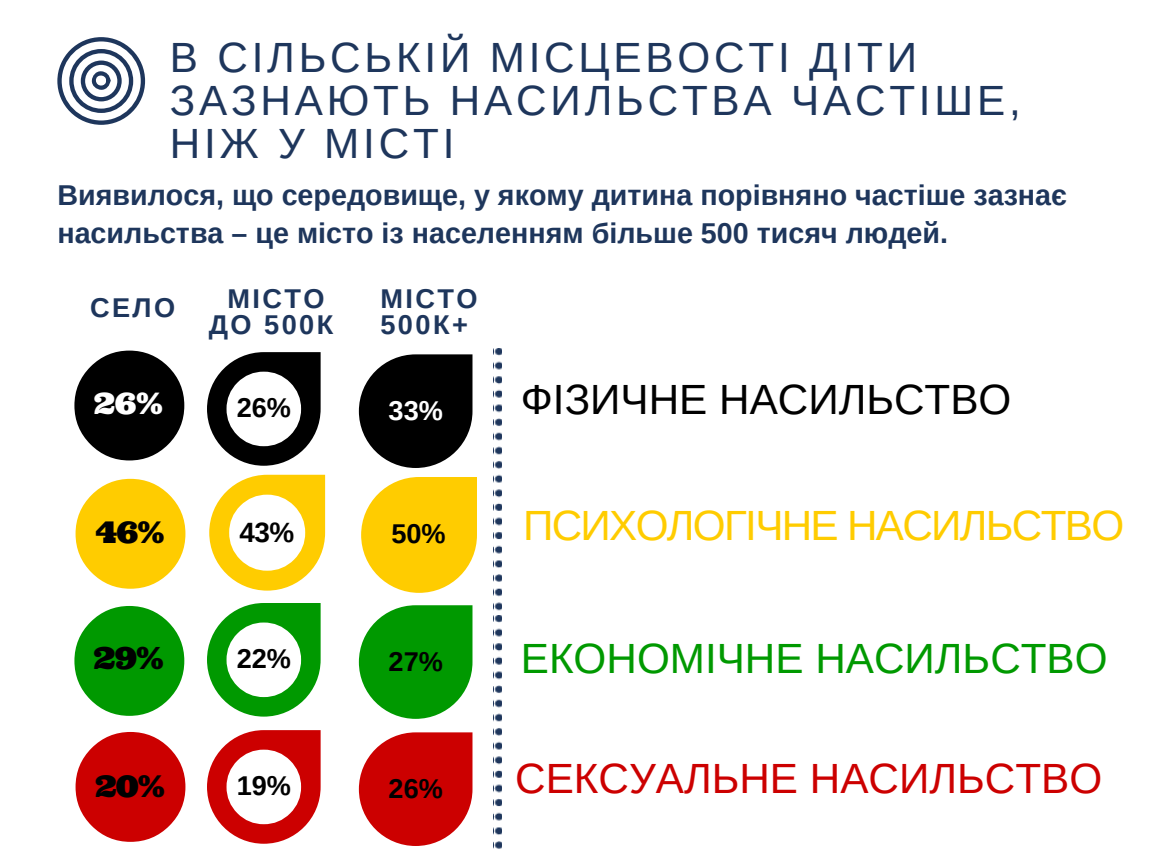
<style>
.page{position:relative;width:1152px;height:864px;background:#fff}
.page>*{position:absolute;margin:0;border:0;box-sizing:border-box;transform-origin:0 0}
.t1{font:42.3px/42.8px "Arimo";letter-spacing:.09em;color:#1e365c}
.t2{font:42.3px "Arimo";letter-spacing:-.04em;color:#fc0}
.t3{font:42.3px "Arimo";color:#090}
.t4{font:42.3px "Arimo";color:#c00}
.t5{font:42.3px "Arimo";color:#000}
.t6{font:30.6px "Ultra";color:#000}
.t7{font:30.15px "Ultra";color:#000}
.t8{font:30px "Ultra";color:#000}
.t9{font:29.7px "Ultra";color:#fff}
.t10{font:700 28.65px/38.2px "Arimo";color:#1e365c}
.t11{font:700 27.9px "Arimo";color:#000}
.t12{font:700 27.15px/25.8px "Arimo";letter-spacing:.09em;color:#1e365c;text-align:center}
.t13{font:700 27.15px "Arimo";color:#000}
.t14{font:700 27.15px "Arimo";color:#fff}
</style>
<div class="page">
<svg style="left:207px;top:352px;width:114px;height:114px"></svg>
<svg style="left:209px;top:475px;width:116px;height:116px"></svg>
<svg style="left:207px;top:603px;width:114px;height:114px"></svg>
<svg style="left:207px;top:730px;width:114px;height:114px"></svg>
<svg style="left:57px;top:37px;width:88px;height:88px"></svg>
<svg style="left:359px;top:354px;width:113px;height:114px"></svg>
<svg style="left:361px;top:477px;width:116px;height:116px"></svg>
<svg style="left:359px;top:605px;width:113px;height:114px"></svg>
<svg style="left:359px;top:732px;width:113px;height:114px"></svg>
<svg style="left:74px;top:351px;width:110px;height:109px"></svg>
<svg style="left:76px;top:479px;width:109px;height:110px"></svg>
<svg style="left:74px;top:606px;width:110px;height:110px"></svg>
<svg style="left:76px;top:732px;width:109px;height:110px"></svg>
<svg style="left:494px;top:348px;width:8px;height:501px"></svg>
<h1 class="t1" style="left:170px;top:36px;width:852px">В СІЛЬСЬКІЙ МІСЦЕВОСТІ ДІТИ<br>ЗАЗНАЮТЬ НАСИЛЬСТВА ЧАСТІШЕ,<br>НІЖ У МІСТІ</h1>
<p class="t10" style="left:57px;top:176px;width:1011px">Виявилося, що середовище, у якому дитина порівняно частіше зазнає насильства – це місто із населенням більше 500 тисяч людей.</p>
<p class="t12" style="left:90px;top:294px;width:87px">СЕЛО</p>
<p class="t12" style="left:209px;top:286px;width:126px">МІСТО<br>ДО 500К</p>
<p class="t12" style="left:380px;top:286px;width:99px;text-align:left">МІСТО<br>500К+</p>
<p class="t9" style="left:94px;top:384px;width:70px">26%</p>
<p class="t13" style="left:237px;top:393px;width:56px">26%</p>
<p class="t14" style="left:389px;top:395px;width:56px">33%</p>
<p class="t8" style="left:95px;top:513px;width:71px">46%</p>
<p class="t11" style="left:239px;top:517px;width:57px">43%</p>
<p class="t13" style="left:391px;top:519px;width:56px">50%</p>
<p class="t6" style="left:94px;top:639px;width:72px">29%</p>
<p class="t13" style="left:237px;top:644px;width:56px">22%</p>
<p class="t13" style="left:389px;top:646px;width:56px">27%</p>
<p class="t7" style="left:95px;top:766px;width:71px">20%</p>
<p class="t13" style="left:237px;top:771px;width:56px">19%</p>
<p class="t13" style="left:389px;top:773px;width:56px">26%</p>
<h1 class="t5" style="left:521px;top:376px;width:492px">ФІЗИЧНЕ НАСИЛЬСТВО</h1>
<h1 class="t2" style="left:523px;top:502px;width:603px">ПСИХОЛОГІЧНЕ НАСИЛЬСТВО</h1>
<h1 class="t3" style="left:521px;top:634px;width:588px">ЕКОНОМІЧНЕ НАСИЛЬСТВО</h1>
<h1 class="t4" style="left:515px;top:755px;width:588px">СЕКСУАЛЬНЕ НАСИЛЬСТВО</h1>
</div>
